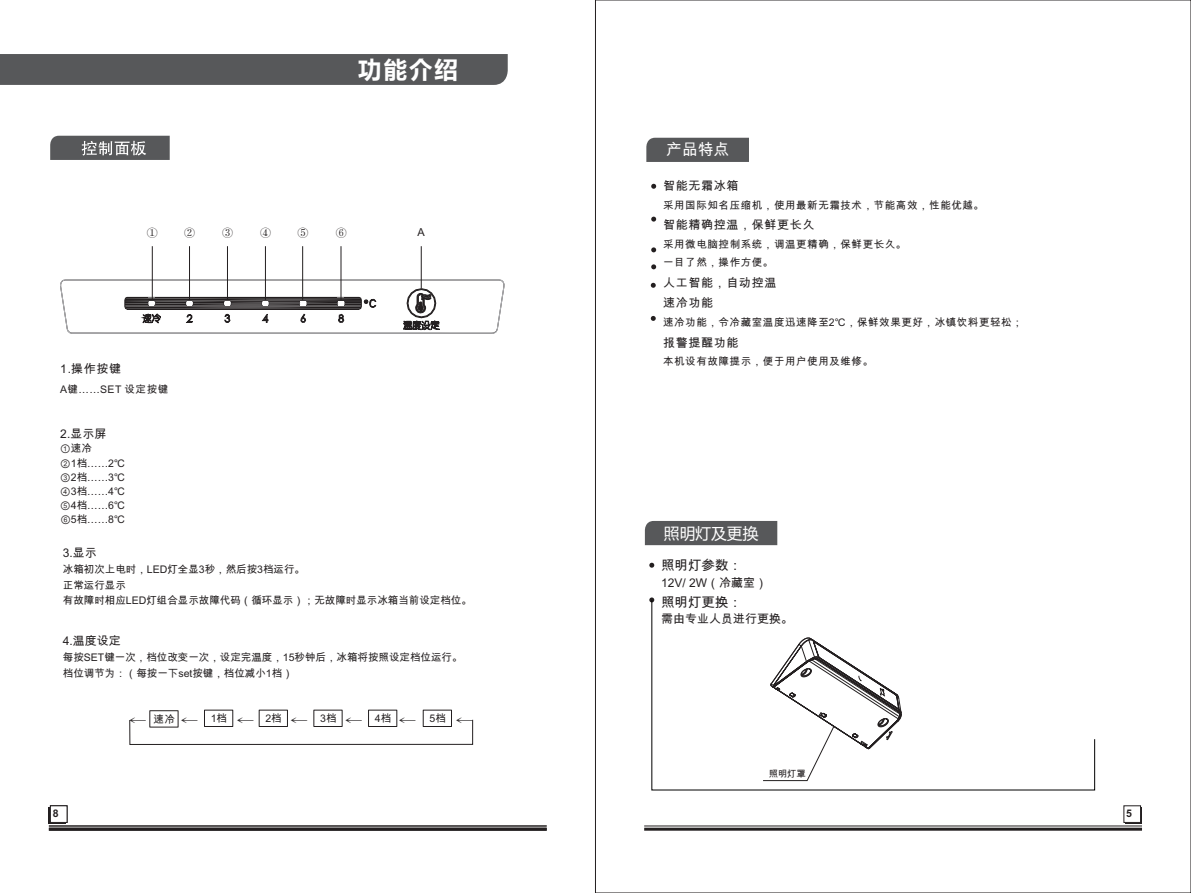
<style>
.page{position:relative;width:1191px;height:893px;background:#fff}
.page>*{position:absolute;margin:0;border:0;box-sizing:border-box;transform-origin:0 0}
.t1{font:700 23.4px "Microsoft Ya Hei";color:#fff}
.t2{font:18px "ST Fangsong";color:#231f20}
.t3{font:15.75px "Microsoft Ya Hei";color:#fff}
.t4{font:15.75px "Arial Unicode MS";color:#fff}
.t5{font:13.5px "Arial Unicode MS";color:#231f20}
.t6{font:12px/20.9px "Arial Unicode MS";letter-spacing:.055em;color:#231f20}
.t7{font:12px "Arial Unicode MS";color:#231f20}
.t8{font:10.95px "ST Fangsong";color:#231f20}
.t9{font:10.95px "Arial";color:#231f20}
.t10{font:10.5px/14.1px "Arial Unicode MS";color:#231f20}
.t11{font:10.5px/18.3px "Arial Unicode MS";letter-spacing:.055em;color:#231f20}
.t12{font:700 10.5px "Arial";color:#231f20}
.t13{font:9.3px "Arial Unicode MS";color:#231f20}
</style>
<div class="page">
<hr style="left:644px;top:826px;width:498px;height:1px;background:#231f20">
<hr style="left:644px;top:828px;width:498px;height:3px;background:#231f20">
<div style="left:1125px;top:807px;width:17px;height:17px;background:#2d292a"></div>
<div style="left:1123px;top:806px;width:17px;height:16px;background:#fff"></div>
<div style="left:0;top:54px;width:508px;height:31px;background:#57585a"></div>
<hr style="left:49px;top:826px;width:498px;height:1px;background:#231f20">
<hr style="left:49px;top:828px;width:498px;height:3px;background:#231f20">
<div style="left:49px;top:807px;width:16px;height:17px;background:#231f20"></div>
<div style="left:50px;top:806px;width:17px;height:16px;background:#fff"></div>
<div style="left:50px;top:806px;width:17px;height:17px;border:1px solid #231f20"></div>
<div style="left:646px;top:138px;width:103px;height:24px;background:#57585a"></div>
<svg style="left:651px;top:184px;width:5px;height:5px"></svg>
<svg style="left:651px;top:217px;width:5px;height:5px"></svg>
<svg style="left:651px;top:247px;width:5px;height:5px"></svg>
<svg style="left:651px;top:316px;width:5px;height:5px"></svg>
<svg style="left:50px;top:136px;width:120px;height:24px;background:#6d6e6f"></svg>
<div style="left:644px;top:521px;width:133px;height:24px;background:#57585a"></div>
<svg style="left:649px;top:563px;width:5px;height:5px"></svg>
<svg style="left:649px;top:597px;width:5px;height:5px"></svg>
<svg style="left:651px;top:600px;width:444px;height:190px"></svg>
<hr style="left:71px;top:333px;width:422px;height:1px;background:#b8b9bc">
<svg style="left:60px;top:280px;width:444px;height:53px"></svg>
<hr style="left:421px;top:246px;width:1px;height:42px;background:#231f20">
<hr style="left:340px;top:246px;width:1px;height:54px;background:#231f20">
<hr style="left:302px;top:246px;width:1px;height:54px;background:#231f20">
<hr style="left:265px;top:246px;width:1px;height:54px;background:#231f20">
<hr style="left:227px;top:246px;width:1px;height:54px;background:#231f20">
<hr style="left:189px;top:246px;width:1px;height:54px;background:#231f20">
<hr style="left:152px;top:246px;width:1px;height:54px;background:#231f20">
<div style="left:150px;top:710px;width:28px;height:17px;border:1px solid #231f20"></div>
<div style="left:204px;top:710px;width:29px;height:17px;border:1px solid #231f20"></div>
<div style="left:259px;top:710px;width:29px;height:17px;border:1px solid #231f20"></div>
<div style="left:314px;top:710px;width:28px;height:17px;border:1px solid #231f20"></div>
<div style="left:368px;top:710px;width:29px;height:17px;border:1px solid #231f20"></div>
<div style="left:423px;top:710px;width:29px;height:17px;border:1px solid #231f20"></div>
<div style="left:130px;top:720px;width:343px;height:25px;border:1px solid #231f20"></div>
<svg style="left:651px;top:264px;width:5px;height:5px"></svg>
<svg style="left:651px;top:283px;width:5px;height:5px"></svg>
<svg style="left:762px;top:638px;width:139px;height:143px"></svg>
<h1 class="t1" style="left:358px;top:59px;width:101px">功能介绍</h1>
<p class="t8" style="left:147px;top:228px;width:12px">①</p>
<p class="t8" style="left:184px;top:228px;width:12px">②</p>
<p class="t8" style="left:222px;top:228px;width:12px">③</p>
<p class="t8" style="left:260px;top:228px;width:12px">④</p>
<p class="t8" style="left:297px;top:228px;width:12px">⑤</p>
<p class="t8" style="left:336px;top:228px;width:12px">⑥</p>
<p class="t9" style="left:417px;top:228px;width:9px">A</p>
<p class="t6" style="left:60px;top:359px;width:62px">1.操作按键</p>
<p class="t11" style="left:60px;top:381px;width:109px">A键……SET 设定按键</p>
<p class="t6" style="left:60px;top:424px;width:48px">2.显示屏</p>
<p class="t10" style="left:60px;top:443px;width:66px">①速冷<br>②1档……2℃<br>③2档……3℃<br>④3档……4℃<br>⑤4档……6℃<br>⑥5档……8℃</p>
<p class="t6" style="left:63px;top:544px;width:36px">3.显示</p>
<p class="t10" style="left:63px;top:563px;width:410px;line-height:15.5px">冰箱初次上电时，LED灯全显3秒，然后按3档运行。<br>正常运行显示<br>有故障时相应LED灯组合显示故障代码（循环显示）；无故障时显示冰箱当前设定档位。</p>
<p class="t6" style="left:63px;top:632px;width:60px">4.温度设定</p>
<p class="t10" style="left:63px;top:651px;width:401px;line-height:15.5px">每按SET键一次，档位改变一次，设定完温度，15秒钟后，冰箱将按照设定档位运行。档位调节为：（每按一下set按键，档位减小1档）</p>
<p class="t12" style="left:53px;top:810px;width:14px">81 2</p>
<h2 class="t2" style="left:147px;top:729px;width:19px;rotate:-180deg">→</h2>
<p class="t10" style="left:153px;top:713px;width:23px">速冷</p>
<h2 class="t2" style="left:198px;top:729px;width:19px;rotate:-180deg">→</h2>
<p class="t10" style="left:211px;top:712px;width:18px">1档</p>
<h2 class="t2" style="left:254px;top:729px;width:19px;rotate:-180deg">→</h2>
<p class="t10" style="left:265px;top:712px;width:18px">2档</p>
<h2 class="t2" style="left:308px;top:729px;width:19px;rotate:-180deg">→</h2>
<p class="t10" style="left:320px;top:712px;width:18px">3档</p>
<h2 class="t2" style="left:363px;top:729px;width:19px;rotate:-180deg">→</h2>
<p class="t10" style="left:375px;top:712px;width:18px">4档</p>
<h2 class="t2" style="left:416px;top:729px;width:19px;rotate:-180deg">→</h2>
<p class="t10" style="left:429px;top:712px;width:18px">5档</p>
<h2 class="t2" style="left:473px;top:729px;width:19px;rotate:-180deg">→</h2>
<h3 class="t4" style="left:666px;top:144px;width:64px">产品特点</h3>
<p class="t6" style="left:663px;top:176px;width:77px">智能无霜冰箱</p>
<p class="t11" style="left:663px;top:197px;width:322px">采用国际知名压缩机，使用最新无霜技术，节能高效，性能优越。</p>
<p class="t6" style="left:663px;top:215px;width:153px">智能精确控温，保鲜更长久</p>
<p class="t11" style="left:663px;top:236px;width:245px">采用微电脑控制系统，调温更精确，保鲜更长久。一目了然，操作方便。</p>
<p class="t6" style="left:663px;top:273px;width:115px">人工智能，自动控温速冷功能</p>
<p class="t11" style="left:663px;top:314px;width:361px">速冷功能，令冷藏室温度迅速降至2℃，保鲜效果更好，冰镇饮料更轻松；</p>
<p class="t6" style="left:663px;top:333px;width:77px">报警提醒功能</p>
<p class="t11" style="left:663px;top:354px;width:211px">本机设有故障提示，便于用户使用及维修。</p>
<h3 class="t3" style="left:664px;top:526px;width:96px">照明灯及更换</h3>
<p class="t5" style="left:661px;top:561px;width:82px">照明灯参数：</p>
<p class="t6" style="left:661px;top:573px;width:107px">12V/ 2W（冷藏室）</p>
<p class="t5" style="left:661px;top:597px;width:82px">照明灯更换：</p>
<p class="t7" style="left:661px;top:614px;width:133px">需由专业人员进行更换。</p>
<p class="t13" style="left:768px;top:770px;width:39px">照明灯罩</p>
<p class="t12" style="left:1126px;top:810px;width:7px">5</p>
</div>
